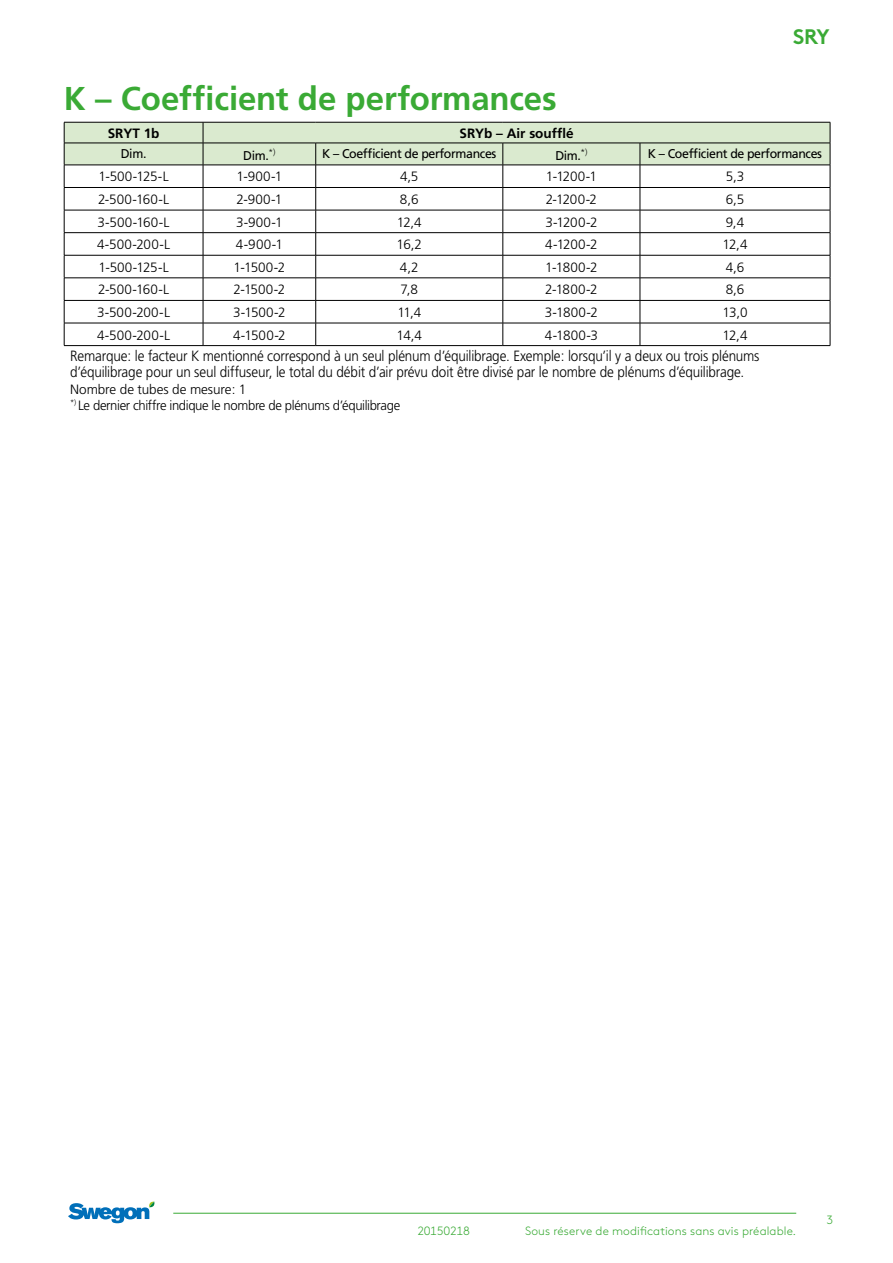
<style>
.page{position:relative;width:893px;height:1263px;background:#fff}
.page>*{position:absolute;margin:0;border:0;box-sizing:border-box;transform-origin:0 0}
.t1{font:700 33px "Frutiger";letter-spacing:-.005em;color:#3aaa35}
.t2{font:700 21px "Swegon Brown";color:#3aaa35}
.t3{font:300 14.85px/16.2px "Frutiger";letter-spacing:-.01em;color:#000;scale:.91 1}
.t4{font:300 13.5px/16.2px "Frutiger";letter-spacing:-.02em;color:#000}
.t5{font:700 13.5px "Frutiger";color:#000}
.t6{font:12.75px "Frutiger";letter-spacing:-.03em;color:#000}
.t7{font:300 12px "Swegon Brown";letter-spacing:.01em;color:#3aaa35}
.t8{font:300 12px "Swegon Brown";letter-spacing:-.025em;color:#3aaa35}
</style>
<div class="page">
<svg style="left:64px;top:122px;width:767px;height:223px"></svg>
<hr style="left:64px;top:345px;width:139px;height:1px;background:#000">
<hr style="left:203px;top:345px;width:113px;height:1px;background:#000">
<hr style="left:316px;top:345px;width:187px;height:1px;background:#000">
<hr style="left:503px;top:345px;width:137px;height:1px;background:#000">
<hr style="left:640px;top:345px;width:190px;height:1px;background:#000">
<hr style="left:173px;top:1213px;width:623px;height:1px;background:#3aaa35">
<svg style="left:68px;top:1201px;width:87px;height:22px"></svg>
<h2 class="t2" style="left:793px;top:20px;width:38px">SRY</h2>
<h1 class="t1" style="left:64px;top:79px;width:494px">K – Coefficient de performances</h1>
<p class="t5" style="left:108px;top:125px;width:53px">SRYT 1b</p>
<p class="t5" style="left:460px;top:125px;width:116px">SRYb – Air soufflé</p>
<p class="t6" style="left:121px;top:146px;width:27px">Dim.</p>
<p class="t6" style="left:243px;top:148px;width:34px">Dim.<sup>*)</sup></p>
<p class="t6" style="left:322px;top:146px;width:176px">K – Coefficient de performances</p>
<p class="t6" style="left:555px;top:148px;width:34px">Dim.<sup>*)</sup></p>
<p class="t6" style="left:648px;top:146px;width:176px">K – Coefficient de performances</p>
<p class="t4" style="left:98px;top:169px;width:72px">1-500-125-L</p>
<p class="t4" style="left:236px;top:169px;width:47px">1-900-1</p>
<p class="t4" style="left:400px;top:169px;width:20px">4,5</p>
<p class="t4" style="left:546px;top:169px;width:53px">1-1200-1</p>
<p class="t4" style="left:726px;top:169px;width:20px">5,3</p>
<p class="t4" style="left:98px;top:191px;width:73px">2-500-160-L</p>
<p class="t4" style="left:236px;top:191px;width:47px">2-900-1</p>
<p class="t4" style="left:400px;top:191px;width:20px">8,6</p>
<p class="t4" style="left:546px;top:191px;width:53px">2-1200-2</p>
<p class="t4" style="left:726px;top:191px;width:20px">6,5</p>
<p class="t4" style="left:98px;top:214px;width:73px">3-500-160-L</p>
<p class="t4" style="left:236px;top:214px;width:48px">3-900-1</p>
<p class="t4" style="left:397px;top:214px;width:26px">12,4</p>
<p class="t4" style="left:545px;top:214px;width:54px">3-1200-2</p>
<p class="t4" style="left:726px;top:214px;width:20px">9,4</p>
<p class="t4" style="left:97px;top:236px;width:75px">4-500-200-L</p>
<p class="t4" style="left:236px;top:236px;width:48px">4-900-1</p>
<p class="t4" style="left:397px;top:236px;width:27px">16,2</p>
<p class="t4" style="left:545px;top:236px;width:54px">4-1200-2</p>
<p class="t4" style="left:723px;top:236px;width:26px">12,4</p>
<p class="t4" style="left:98px;top:259px;width:72px">1-500-125-L</p>
<p class="t4" style="left:233px;top:259px;width:53px">1-1500-2</p>
<p class="t4" style="left:400px;top:259px;width:20px">4,2</p>
<p class="t4" style="left:545px;top:259px;width:54px">1-1800-2</p>
<p class="t4" style="left:726px;top:259px;width:20px">4,6</p>
<p class="t4" style="left:98px;top:282px;width:73px">2-500-160-L</p>
<p class="t4" style="left:233px;top:282px;width:53px">2-1500-2</p>
<p class="t4" style="left:401px;top:282px;width:19px">7,8</p>
<p class="t4" style="left:545px;top:282px;width:54px">2-1800-2</p>
<p class="t4" style="left:726px;top:282px;width:20px">8,6</p>
<p class="t4" style="left:97px;top:304px;width:74px">3-500-200-L</p>
<p class="t4" style="left:233px;top:304px;width:54px">3-1500-2</p>
<p class="t4" style="left:397px;top:304px;width:25px">11,4</p>
<p class="t4" style="left:545px;top:304px;width:54px">3-1800-2</p>
<p class="t4" style="left:723px;top:304px;width:26px">13,0</p>
<p class="t4" style="left:97px;top:327px;width:75px">4-500-200-L</p>
<p class="t4" style="left:233px;top:327px;width:54px">4-1500-2</p>
<p class="t4" style="left:397px;top:327px;width:27px">14,4</p>
<p class="t4" style="left:545px;top:327px;width:55px">4-1800-3</p>
<p class="t4" style="left:723px;top:327px;width:26px">12,4</p>
<p class="t3" style="left:70px;top:348px;width:759px">Remarque: le facteur K mentionné correspond à un seul plénum d’équilibrage. Exemple: lorsqu’il y a deux ou trois plénums d’équilibrage pour un seul diffuseur, le total du débit d’air prévu doit être divisé par le nombre de plénums d’équilibrage.</p>
<p class="t4" style="left:70px;top:381px;width:332px">Nombre de tubes de mesure: 1<br><sup>*)</sup> Le dernier chiffre indique le nombre de plénums d’équilibrage</p>
<p class="t8" style="left:417px;top:1221px;width:54px">20150218</p>
<p class="t7" style="left:525px;top:1221px;width:273px">Sous réserve de modifications sans avis préalable.</p>
<p class="t7" style="left:827px;top:1211px;width:8px">3</p>
</div>
